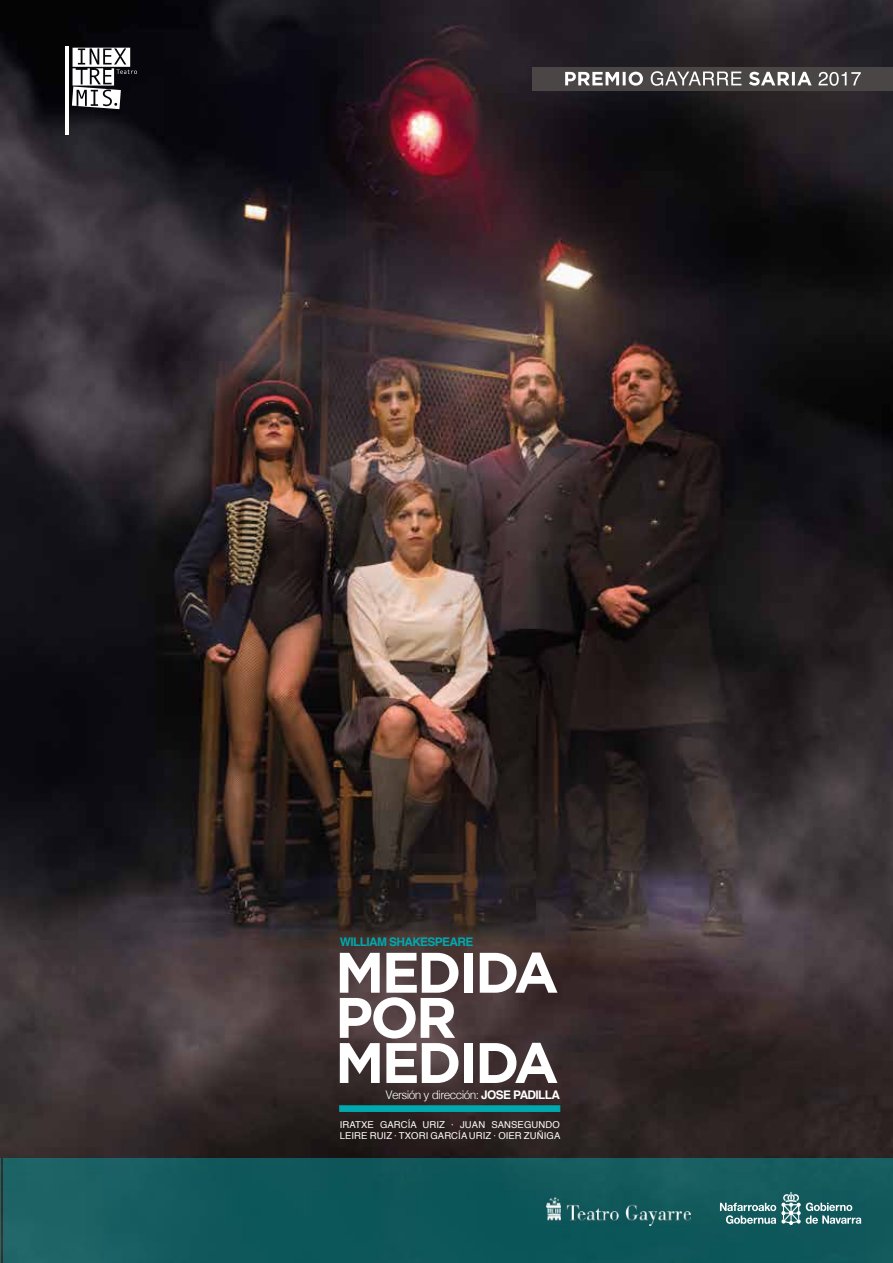
<style>
.page{position:relative;width:893px;height:1263px;background:#fff}
.page>*{position:absolute;margin:0;border:0;box-sizing:border-box;transform-origin:0 0}
.t1{font:700 57px/45.2px "Gotham";letter-spacing:-.05em;color:#fff}
.t2{font:300 11.85px "Helvetica";letter-spacing:-.05em;color:#fff}
.t3{font:700 11.85px "Helvetica";letter-spacing:-.05em;color:#01a8ae}
.t4{font:9.45px/11.4px "Helvetica";letter-spacing:.01em;color:#fff}
.s1{font-weight:700}
</style>
<div class="page">
<img style="left:1px;top:0;width:892px;height:1263px">
<div style="left:532px;top:67px;width:361px;height:24px;background:#4b4646"></div>
<svg style="left:565px;top:71px;width:296px;height:15px"></svg>
<hr style="left:0;top:1158px;width:1px;height:105px;background:#01a8ae">
<div style="left:3px;top:1158px;width:890px;height:105px;background:linear-gradient(to right,#155d60,#0d5758)"></div>
<div style="left:339px;top:1105px;width:221px;height:7px;background:#01a8ae;border:1px solid #00a9ae"></div>
<hr style="left:65px;top:46px;width:4px;height:89px;background:#fff">
<svg style="left:72px;top:48px;width:65px;height:61px"></svg>
<svg style="left:720px;top:1192px;width:141px;height:33px;background:#457d7f"></svg>
<img style="left:546px;top:1197px;width:144px;height:28px">
<p class="t3" style="left:340px;top:932px;width:135px">WILLIAM SHAKESPEARE</p>
<h1 class="t1" style="left:335px;top:948px;width:225px">MEDIDA<br>POR<br>MEDIDA</h1>
<p class="t2" style="left:385px;top:1085px;width:176px">Versión y dirección: <span class="s1">JOSE PADILLA</span></p>
<p class="t4" style="left:340px;top:1119px;width:222px">IRATXE GARCÍA URIZ · JUAN SANSEGUNDO<br>LEIRE RUIZ · TXORI GARCÍA URIZ · OIER ZUÑIGA</p>
</div>
